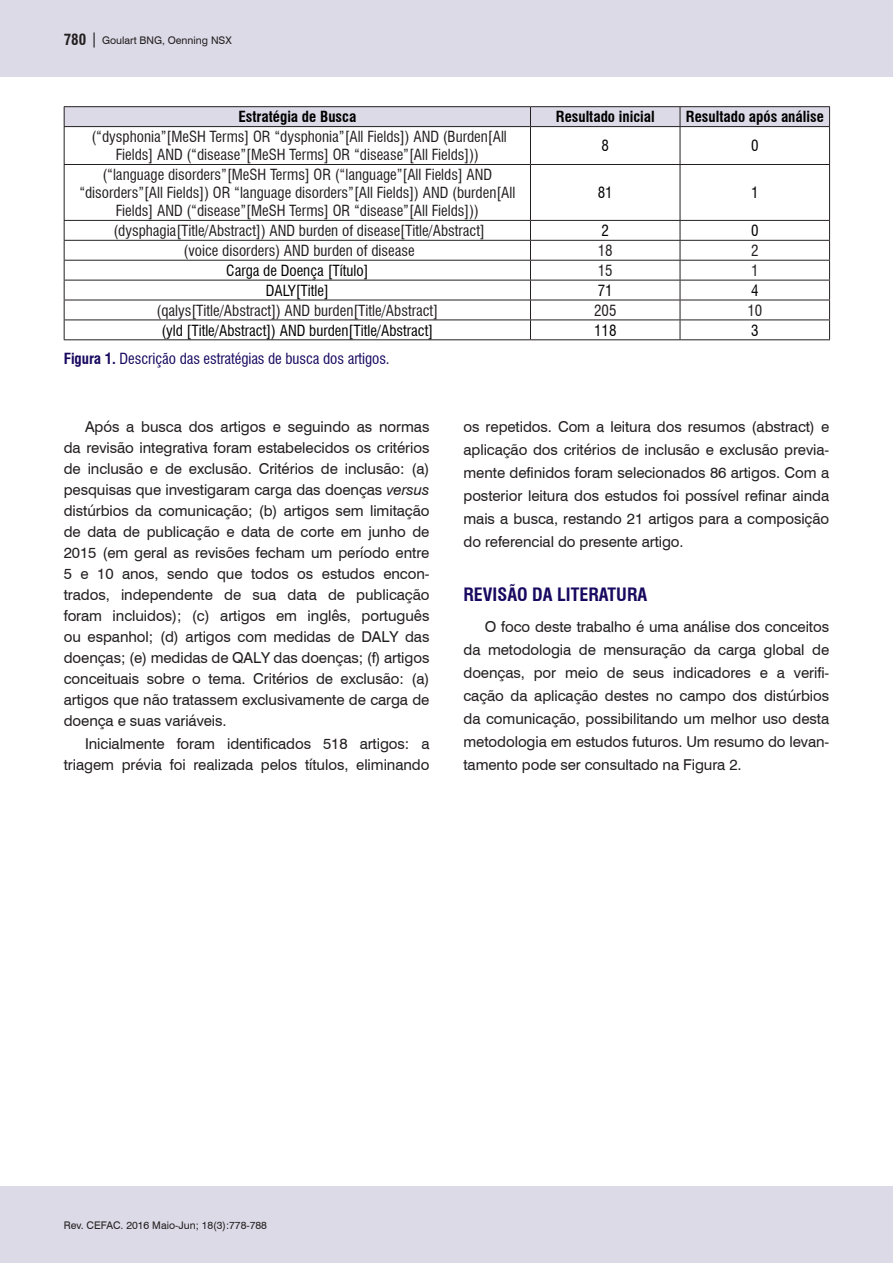
<style>
.page{position:relative;width:893px;height:1263px;background:#fff}
.page>*{position:absolute;margin:0;border:0;box-sizing:border-box;transform-origin:0 0}
.Nivel_1{font:700 condensed 18px "Swiss 721 BT";color:#18085f}
.Corpo_do_texto{font:15px/21px "Swiss 721 BT";letter-spacing:-.005em;color:#231f20;text-align:justify}
.Texto_tabelas{font:condensed 15px/18px "Swiss 721 BT";color:#231f20;text-align:center}
.Texto_tabelas-2{font:condensed 15px "Swiss 721 BT";color:#000}
.Texto_tabelas-3{font:700 condensed 15px "Swiss 721 BT";color:#000}
.Titulo_tabelas_e_gr{font:condensed 15px "Swiss 721 BT";letter-spacing:-.005em;color:#18085f}
.Legenda_b_esquerdo{font:10.5px "Swiss 721 BT";color:#231f20}
.Cabeço_autor_esquer{font:10.5px "Swiss 721 BT";color:#231f20}
.s1{font-weight:700;font-stretch:condensed;font-size:15px}
.s2{font-size:15px}
.s3{font-weight:700}
.s4{font-style:italic}
</style>
<div class="page">
<div style="left:0;top:1186px;width:893px;height:77px;background:#dcdae7"></div>
<div style="left:0;top:0;width:893px;height:77px;background:#dcdae7"></div>
<hr style="left:64px;top:106px;width:466px;height:1px;background:#231f20">
<hr style="left:530px;top:106px;width:150px;height:1px;background:#231f20">
<hr style="left:680px;top:106px;width:150px;height:1px;background:#231f20">
<div style="left:64px;top:107px;width:766px;height:19px;background:#dcdae7"></div>
<hr style="left:64px;top:126px;width:466px;height:1px;background:#231f20">
<hr style="left:64px;top:127px;width:1px;height:37px;background:#231f20">
<hr style="left:530px;top:126px;width:150px;height:1px;background:#231f20">
<hr style="left:530px;top:127px;width:1px;height:37px;background:#231f20">
<hr style="left:680px;top:126px;width:150px;height:1px;background:#231f20">
<hr style="left:680px;top:127px;width:1px;height:37px;background:#231f20">
<hr style="left:829px;top:127px;width:1px;height:37px;background:#231f20">
<hr style="left:64px;top:164px;width:466px;height:1px;background:#231f20">
<hr style="left:64px;top:165px;width:1px;height:55px;background:#231f20">
<hr style="left:530px;top:164px;width:150px;height:1px;background:#231f20">
<hr style="left:530px;top:165px;width:1px;height:55px;background:#231f20">
<hr style="left:680px;top:164px;width:150px;height:1px;background:#231f20">
<hr style="left:680px;top:165px;width:1px;height:55px;background:#231f20">
<hr style="left:829px;top:165px;width:1px;height:55px;background:#231f20">
<hr style="left:64px;top:220px;width:466px;height:1px;background:#231f20">
<hr style="left:530px;top:220px;width:150px;height:1px;background:#231f20">
<hr style="left:680px;top:220px;width:150px;height:1px;background:#231f20">
<hr style="left:64px;top:240px;width:466px;height:1px;background:#231f20">
<hr style="left:530px;top:240px;width:150px;height:1px;background:#231f20">
<hr style="left:680px;top:240px;width:150px;height:1px;background:#231f20">
<hr style="left:64px;top:260px;width:466px;height:1px;background:#231f20">
<hr style="left:530px;top:260px;width:150px;height:1px;background:#231f20">
<hr style="left:680px;top:260px;width:150px;height:1px;background:#231f20">
<hr style="left:64px;top:280px;width:466px;height:1px;background:#231f20">
<hr style="left:530px;top:280px;width:150px;height:1px;background:#231f20">
<hr style="left:680px;top:280px;width:150px;height:1px;background:#231f20">
<hr style="left:64px;top:300px;width:466px;height:1px;background:#231f20">
<hr style="left:530px;top:300px;width:150px;height:1px;background:#231f20">
<hr style="left:680px;top:300px;width:150px;height:1px;background:#231f20">
<hr style="left:64px;top:320px;width:466px;height:1px;background:#231f20">
<svg style="left:64px;top:221px;width:1px;height:118px"></svg>
<hr style="left:530px;top:320px;width:150px;height:1px;background:#231f20">
<svg style="left:530px;top:221px;width:1px;height:118px"></svg>
<hr style="left:680px;top:320px;width:150px;height:1px;background:#231f20">
<svg style="left:680px;top:221px;width:1px;height:118px"></svg>
<svg style="left:829px;top:221px;width:1px;height:118px"></svg>
<hr style="left:64px;top:339px;width:466px;height:1px;background:#231f20">
<hr style="left:530px;top:339px;width:150px;height:1px;background:#231f20">
<hr style="left:680px;top:339px;width:150px;height:1px;background:#231f20">
<p class="Cabeço_autor_esquer" style="left:64px;top:33px;width:169px"><span class="s1">780</span> <span class="s2">|</span> Goulart BNG, Oenning NSX</p>
<p class="Texto_tabelas-3" style="left:238px;top:108px;width:119px">Estratégia de Busca</p>
<p class="Texto_tabelas-3" style="left:556px;top:108px;width:101px">Resultado inicial</p>
<p class="Texto_tabelas-3" style="left:686px;top:108px;width:140px">Resultado após análise</p>
<p class="Texto_tabelas" style="left:92px;top:128px;width:417px">(“dysphonia”[MeSH Terms] OR “dysphonia”[All Fields]) AND (Burden[All<br>Fields] AND (“disease”[MeSH Terms] OR “disease”[All Fields]))</p>
<p class="Texto_tabelas-2" style="left:601px;top:137px;width:9px">8</p>
<p class="Texto_tabelas-2" style="left:751px;top:137px;width:9px">0</p>
<p class="Texto_tabelas" style="left:79px;top:166px;width:437px">(“language disorders”[MeSH Terms] OR (“language”[All Fields] AND “disorders”[All Fields]) OR “language disorders”[All Fields]) AND (burden[All<br>Fields] AND (“disease”[MeSH Terms] OR “disease”[All Fields]))</p>
<p class="Texto_tabelas-2" style="left:598px;top:184px;width:16px">81</p>
<p class="Texto_tabelas-2" style="left:751px;top:184px;width:9px">1</p>
<p class="Texto_tabelas" style="left:113px;top:222px;width:373px">(dysphagia[Title/Abstract]) AND burden of disease[Title/Abstract]</p>
<p class="Texto_tabelas-2" style="left:601px;top:222px;width:9px">2</p>
<p class="Texto_tabelas-2" style="left:751px;top:222px;width:9px">0</p>
<p class="Texto_tabelas" style="left:184px;top:241px;width:233px">(voice disorders) AND burden of disease</p>
<p class="Texto_tabelas" style="left:598px;top:241px;width:16px">18</p>
<p class="Texto_tabelas" style="left:751px;top:241px;width:9px">2</p>
<p class="Texto_tabelas-2" style="left:226px;top:261px;width:144px">Carga de Doença [Título]</p>
<p class="Texto_tabelas" style="left:598px;top:261px;width:16px">15</p>
<p class="Texto_tabelas" style="left:751px;top:261px;width:9px">1</p>
<p class="Texto_tabelas-2" style="left:266px;top:281px;width:65px">DALY[Title]</p>
<p class="Texto_tabelas-2" style="left:598px;top:281px;width:16px">71</p>
<p class="Texto_tabelas-2" style="left:751px;top:281px;width:9px">4</p>
<p class="Texto_tabelas" style="left:157px;top:301px;width:283px">(qalys[Title/Abstract]) AND burden[Title/Abstract]</p>
<p class="Texto_tabelas" style="left:594px;top:301px;width:24px">205</p>
<p class="Texto_tabelas" style="left:747px;top:301px;width:16px">10</p>
<p class="Texto_tabelas-2" style="left:161px;top:321px;width:273px">(yld [Title/Abstract]) AND burden[Title/Abstract]</p>
<p class="Texto_tabelas-2" style="left:594px;top:321px;width:24px">118</p>
<p class="Texto_tabelas-2" style="left:751px;top:321px;width:9px">3</p>
<p class="Titulo_tabelas_e_gr" style="left:64px;top:349px;width:327px"><span class="s3">Figura 1.</span> Descrição das estratégias de busca dos artigos.</p>
<p class="Corpo_do_texto" style="left:64px;top:416px;width:367px;text-indent:21px">Após a busca dos artigos e seguindo as normas da revisão integrativa foram estabelecidos os critérios de inclusão e de exclusão. Critérios de inclusão: (a) pesquisas que investigaram carga das doenças <span class="s4">versus </span>distúrbios da comunicação; (b) artigos sem limitação de data de publicação e data de corte em junho de 2015 (em geral as revisões fecham um período entre 5 e 10 anos, sendo que todos os estudos encon&shy;trados, independente de sua data de publicação foram incluidos); (c) artigos em inglês, português ou espanhol; (d) artigos com medidas de DALY das doenças; (e) medidas de QALY das doenças; (f) artigos conceituais sobre o tema. Critérios de exclusão: (a) artigos que não tratassem exclusivamente de carga de doença e suas variáveis.</p>
<p class="Corpo_do_texto" style="left:64px;top:732px;width:367px;text-align:right">Inicialmente foram identificados 518 artigos: a triagem prévia foi realizada pelos títulos, eliminando</p>
<p class="Corpo_do_texto" style="left:463px;top:415px;width:367px;line-height:23px">os repetidos. Com a leitura dos resumos (abstract) e aplicação dos critérios de inclusão e exclusão previa&shy;mente definidos foram selecionados 86 artigos. Com a posterior leitura dos estudos foi possível refinar ainda mais a busca, restando 21 artigos para a composição do referencial do presente artigo.</p>
<p class="Nivel_1" style="left:463px;top:583px;width:185px">REVISÃO DA LITERATURA</p>
<p class="Corpo_do_texto" style="left:463px;top:614px;width:367px;line-height:23px;text-indent:21px">O foco deste trabalho é uma análise dos conceitos da metodologia de mensuração da carga global de doenças, por meio de seus indicadores e a verifi&shy;cação da aplicação destes no campo dos distúrbios da comunicação, possibilitando um melhor uso desta metodologia em estudos futuros. Um resumo do levan&shy;tamento pode ser consultado na Figura 2.</p>
<p class="Legenda_b_esquerdo" style="left:64px;top:1218px;width:205px">Rev. CEFAC. 2016 Maio-Jun; 18(3):778-788</p>
</div>
